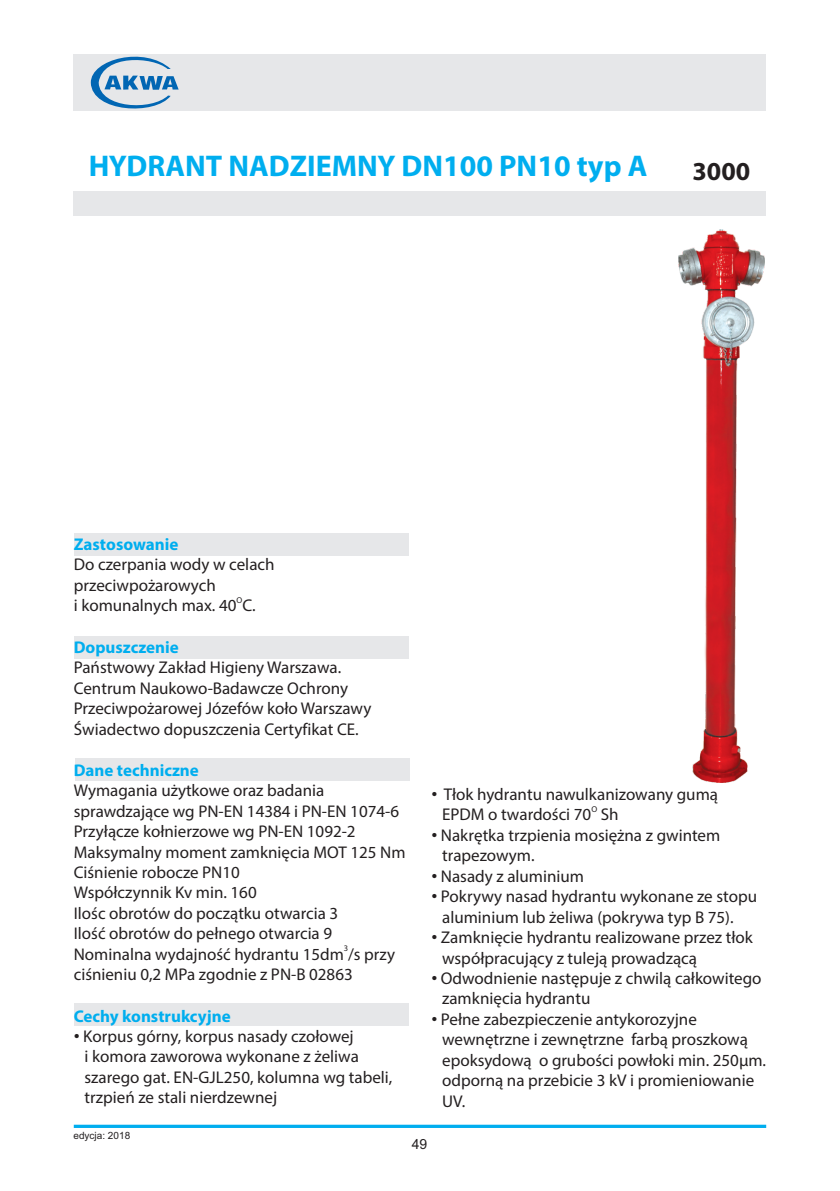
<style>
.page{position:relative;width:840px;height:1191px;background:#fff}
.page>*{position:absolute;margin:0;border:0;box-sizing:border-box;transform-origin:0 0}
.t1{font:700 30px "Myriad Pro";color:#00aeef}
.t2{font:700 26px "Myriad Pro";color:#231f20}
.t3{font:17px/20.4px "Myriad Pro";color:#231f20}
.t4{font:700 17px "Myriad Pro";color:#00aeef}
.t5{font:14px "Arial";color:#231f20}
.t6{font:10px "Arial Cyr";color:#231f20}
.t7{font:8.4px "Myriad Pro";color:#231f20}
.s1{font-family:"Arial"}
</style>
<div class="page">
<div style="left:75px;top:758px;width:334px;height:22px;background:#e6e7e9"></div>
<div style="left:74px;top:1003px;width:334px;height:23px;background:#e6e7e9"></div>
<img style="left:678px;top:230px;width:85px;height:553px">
<div style="left:74px;top:533px;width:334px;height:22px;background:#e6e7e9"></div>
<div style="left:74px;top:636px;width:334px;height:23px;background:#e6e7e9"></div>
<div style="left:74px;top:54px;width:691px;height:57px;background:#e6e7e9"></div>
<div style="left:74px;top:191px;width:691px;height:24px;background:#e6e7e9"></div>
<svg style="left:74px;top:1124px;width:691px;height:4px;background:#2fbcf1"></svg>
<svg style="left:91px;top:56px;width:87px;height:53px"></svg>
<h1 class="t1" style="left:89px;top:154px;width:559px">HYDRANT NADZIEMNY DN100 PN10 typ A</h1>
<h2 class="t2" style="left:692px;top:161px;width:59px">3000</h2>
<p class="t4" style="left:74px;top:537px;width:106px">Zastosowanie</p>
<p class="t3" style="left:74px;top:556px;width:202px">Do czerpania wody w celach przeciwpożarowych</p>
<p class="t7" style="left:236px;top:596px;width:7px">O</p>
<p class="t3" style="left:74px;top:597px;width:183px">i komunalnych max. 40 C.</p>
<p class="t4" style="left:74px;top:640px;width:107px">Dopuszczenie</p>
<p class="t3" style="left:74px;top:659px;width:299px">Państwowy Zakład Higieny Warszawa.<br>Centrum Naukowo-Badawcze Ochrony Przeciwpożarowej Józefów koło Warszawy Świadectwo dopuszczenia Certyfikat CE.</p>
<p class="t4" style="left:74px;top:763px;width:126px">Dane techniczne</p>
<p class="t3" style="left:74px;top:782px;width:333px">Wymagania użytkowe oraz badania sprawdzające wg PN-EN 14384 i PN-EN 1074-6<br>Przyłącze kołnierzowe wg PN-EN 1092-2<br>Maksymalny moment zamknięcia MOT 125 Nm Ciśnienie robocze PN10<br>Współczynnik Kv min. 160<br>Ilośc obrotów do początku otwarcia 3<br>Ilość obrotów do pełnego otwarcia 9</p>
<p class="t7" style="left:343px;top:945px;width:6px">3</p>
<p class="t3" style="left:74px;top:945px;width:323px">Nominalna wydajność hydrantu 15dm /s przy ciśnieniu 0,2 MPa zgodnie z PN-B 02863</p>
<p class="t4" style="left:74px;top:1008px;width:158px">Cechy konstrukcyjne</p>
<p class="t3" style="left:84px;top:1027px;width:309px;text-indent:-11px"><span class="s1">•</span> Korpus górny, korpus nasady czołowej<br>i komora zaworowa wykonane z żeliwa szarego gat. EN-GJL250, kolumna wg tabeli, trzpień ze stali nierdzewnej</p>
<p class="t3" style="left:442px;top:785px;width:277px;text-indent:-11px"><span class="s1">•</span> Tłok hydrantu nawulkanizowany gumą<br>EPDM o twardości 70 Sh</p>
<p class="t7" style="left:591px;top:805px;width:7px">O</p>
<p class="t3" style="left:442px;top:826px;width:279px;text-indent:-11px"><span class="s1">•</span> Nakrętka trzpienia mosiężna z gwintem trapezowym.</p>
<p class="t3" style="left:431px;top:867px;width:154px"><span class="s1">•</span> Nasady z aluminium</p>
<p class="t3" style="left:442px;top:887px;width:316px;text-indent:-11px"><span class="s1">•</span> Pokrywy nasad hydrantu wykonane ze stopu aluminium lub żeliwa (pokrywa typ B 75).</p>
<p class="t3" style="left:442px;top:928px;width:312px;text-indent:-11px"><span class="s1">•</span> Zamknięcie hydrantu realizowane przez tłok współpracujący z tuleją prowadzącą</p>
<p class="t3" style="left:442px;top:969px;width:321px;text-indent:-11px"><span class="s1">•</span> Odwodnienie następuje z chwilą całkowitego zamknięcia hydrantu</p>
<p class="t3" style="left:442px;top:1010px;width:325px;text-indent:-11px"><span class="s1">•</span> Pełne zabezpieczenie antykorozyjne wewnętrzne i zewnętrzne farbą proszkową epoksydową o grubości powłoki min. 250µm. odporną na przebicie 3 kV i promieniowanie UV.</p>
<p class="t6" style="left:73px;top:1131px;width:58px">edycja: 201<span class="s1">8</span></p>
<p class="t5" style="left:411px;top:1138px;width:17px">49</p>
</div>
